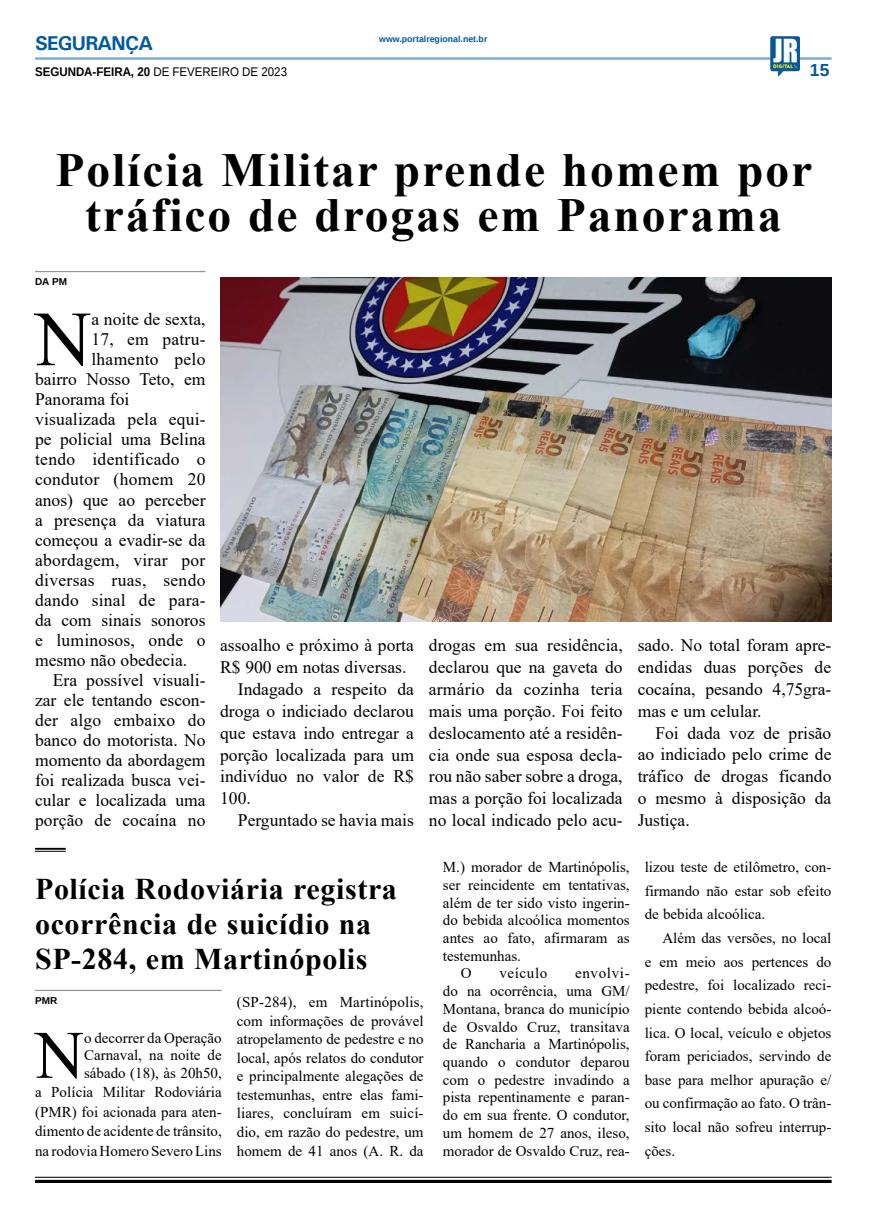
<style>
.page{position:relative;width:869px;height:1223px;background:#fff}
.page>*{position:absolute;margin:0;border:0;box-sizing:border-box;transform-origin:0 0}
.t1{font:77.88px "Times New Roman";color:#000}
.t2{font:67.88px "Times New Roman";color:#000}
.t3{font:700 47.5px/45px "Times New Roman";letter-spacing:.04em;color:#000;text-align:center}
.t4{font:700 30px/35px "Times New Roman";letter-spacing:.02em;color:#000}
.t5{font:700 20px "Univers";letter-spacing:-.04em;color:#005a9e}
.t6{font:17.5px/21.9px "Times New Roman";color:#000;text-align:justify}
.t7{font:17.5px "Times New Roman";letter-spacing:.02em;color:#000}
.t8{font:700 17.5px "Liberation Sans";color:#005a9e}
.t9{font:15px/23.6px "Times New Roman";color:#000;text-align:justify}
.t10{font:15px "Times New Roman";letter-spacing:.045em;color:#000}
.t11{font:12.5px "Liberation Sans";color:#000;scale:.92 1}
.t12{font:700 10px "Liberation Sans";color:#000}
.t13{font:700 8.75px "Liberation Sans";color:#005a9e}
.s1{font-weight:700}
</style>
<div class="page">
<hr style="left:35px;top:57px;width:796px;height:3px;background:#005a9e">
<img style="left:769px;top:36px;width:30px;height:41px">
<hr style="left:35px;top:1176px;width:796px;height:1px;background:#000">
<hr style="left:35px;top:1179px;width:796px;height:3px;background:#000">
<img style="left:220px;top:277px;width:611px;height:344px">
<hr style="left:35px;top:271px;width:170px;height:1px;background:#939598">
<hr style="left:35px;top:847px;width:31px;height:2px;background:#000">
<hr style="left:35px;top:851px;width:31px;height:1px;background:#000">
<hr style="left:35px;top:989px;width:187px;height:2px;background:#939598">
<h3 class="t5" style="left:35px;top:30px;width:119px">SEGURANÇA</h3>
<p class="t11" style="left:35px;top:65px;width:275px"><span class="s1">SEGUNDA-FEIRA, 20</span> DE FEVEREIRO DE 2023</p>
<p class="t13" style="left:379px;top:33px;width:110px">www.portalregional.net.br</p>
<p class="t8" style="left:809px;top:58px;width:21px">15</p>
<h3 class="t3" style="left:55px;top:146px;width:757px">Polícia Militar prende homem por tráfico de drogas em Panorama</h3>
<p class="t12" style="left:35px;top:275px;width:34px">DA PM</p>
<h1 class="t1" style="left:35px;top:284px;width:58px">N</h1>
<p class="t6" style="left:91px;top:308px;width:116px">a noite de sexta,</p>
<p class="t6" style="left:91px;top:328px;width:116px">17, em patru-</p>
<p class="t6" style="left:91px;top:348px;width:116px">lhamento pelo</p>
<p class="t6" style="left:35px;top:368px;width:172px">bairro Nosso Teto, em</p>
<p class="t6" style="left:35px;top:388px;width:96px">Panorama foi</p>
<p class="t6" style="left:35px;top:408px;width:172px">visualizada pela equi-</p>
<p class="t6" style="left:35px;top:428px;width:172px">pe policial uma Belina</p>
<p class="t7" style="left:35px;top:447px;width:172px">tendo identificado o</p>
<p class="t6" style="left:35px;top:468px;width:172px">condutor (homem 20</p>
<p class="t6" style="left:35px;top:488px;width:172px">anos) que ao perceber</p>
<p class="t6" style="left:35px;top:508px;width:172px">a presença da viatura</p>
<p class="t6" style="left:35px;top:528px;width:172px">começou a evadir-se da</p>
<p class="t6" style="left:35px;top:548px;width:172px">abordagem, virar por</p>
<p class="t7" style="left:35px;top:567px;width:172px">diversas ruas, sendo</p>
<p class="t6" style="left:35px;top:588px;width:172px">dando sinal de para-</p>
<p class="t6" style="left:35px;top:608px;width:172px">da com sinais sonoros</p>
<p class="t6" style="left:35px;top:628px;width:172px">e luminosos, onde o</p>
<p class="t6" style="left:35px;top:648px;width:154px">mesmo não obedecia.</p>
<p class="t6" style="left:53px;top:668px;width:154px">Era possível visuali-</p>
<p class="t6" style="left:35px;top:688px;width:172px">zar ele tentando escon-</p>
<p class="t6" style="left:35px;top:708px;width:172px">der algo embaixo do</p>
<p class="t6" style="left:35px;top:728px;width:172px">banco do motorista. No</p>
<p class="t6" style="left:35px;top:748px;width:172px">momento da abordagem</p>
<p class="t6" style="left:35px;top:768px;width:172px">foi realizada busca vei-</p>
<p class="t6" style="left:35px;top:789px;width:172px">cular e localizada uma</p>
<p class="t6" style="left:35px;top:809px;width:172px">porção de cocaína no</p>
<p class="t6" style="left:429px;top:633px;width:195px">drogas em sua residência, declarou que na gaveta do armário da cozinha teria mais uma porção. Foi feito deslocamento até a residên&shy;cia onde sua esposa decla&shy;rou não saber sobre a droga, mas a porção foi localizada no local indicado pelo acu-</p>
<p class="t6" style="left:637px;top:633px;width:195px">sado. No total foram apre&shy;endidas duas porções de cocaína, pesando 4,75gra&shy;mas e um celular.</p>
<p class="t6" style="left:220px;top:634px;width:195px">assoalho e próximo à porta</p>
<p class="t6" style="left:220px;top:655px;width:187px">R$ 900 em notas diversas.</p>
<p class="t6" style="left:238px;top:677px;width:177px">Indagado a respeito da</p>
<p class="t6" style="left:220px;top:699px;width:195px">droga o indiciado declarou</p>
<p class="t6" style="left:220px;top:721px;width:195px">que estava indo entregar a</p>
<p class="t6" style="left:220px;top:743px;width:195px">porção localizada para um</p>
<p class="t6" style="left:220px;top:765px;width:195px">indivíduo no valor de R$</p>
<p class="t6" style="left:220px;top:787px;width:32px">100.</p>
<p class="t6" style="left:238px;top:809px;width:177px">Perguntado se havia mais</p>
<p class="t6" style="left:637px;top:721px;width:195px;text-indent:18px">Foi dada voz de prisão ao indiciado pelo crime de tráfico de drogas ficando o mesmo à disposição da Justiça.</p>
<h3 class="t4" style="left:35px;top:870px;width:363px">Polícia Rodoviária registra ocorrência de suicídio na<br>SP-284, em Martinópolis</h3>
<p class="t12" style="left:35px;top:993px;width:24px">PMR</p>
<h2 class="t2" style="left:35px;top:1007px;width:50px">N</h2>
<p class="t9" style="left:84px;top:1028px;width:139px;line-height:17.5px">o decorrer da Operação Carnaval, na noite de sábado (18), às 20h50,</p>
<p class="t9" style="left:35px;top:1082px;width:188px;line-height:19.4px">a Polícia Militar Rodoviária (PMR) foi acionada para aten&shy;dimento de acidente de trânsito, na rodovia Homero Severo Lins</p>
<p class="t9" style="left:237px;top:992px;width:188px;line-height:18.6px">(SP-284), em Martinópolis, com informações de provável atropelamento de pedestre e no local, após relatos do condutor e principalmente alegações de testemunhas, entre elas fami&shy;liares, concluíram em suicí&shy;dio, em razão do pedestre, um homem de 41 anos (A. R. da</p>
<p class="t9" style="left:443px;top:854px;width:188px">M.) morador de Martinópolis,</p>
<p class="t9" style="left:443px;top:872px;width:188px">ser reincidente em tentativas,</p>
<p class="t9" style="left:443px;top:890px;width:188px">além de ter sido visto ingerin-</p>
<p class="t9" style="left:443px;top:908px;width:188px">do bebida alcoólica momentos</p>
<p class="t9" style="left:443px;top:925px;width:188px">antes ao fato, afirmaram as</p>
<p class="t9" style="left:443px;top:943px;width:79px">testemunhas.</p>
<p class="t9" style="left:460px;top:961px;width:12px">O</p>
<p class="t10" style="left:499px;top:962px;width:49px">veículo</p>
<p class="t9" style="left:443px;top:964px;width:188px;line-height:17.8px;text-indent:132px">envolvi&shy;do na ocorrência, uma GM/ Montana, branca do município de Osvaldo Cruz, transitava de Rancharia a Martinópolis, quando o condutor deparou com o pedestre invadindo a pista repentinamente e paran&shy;do em sua frente. O condutor, um homem de 27 anos, ileso, morador de Osvaldo Cruz, rea-</p>
<p class="t9" style="left:644px;top:854px;width:188px">lizou teste de etilômetro, con&shy;firmando não estar sob efeito de bebida alcoólica.</p>
<p class="t9" style="left:644px;top:925px;width:188px;text-indent:18px">Além das versões, no local e em meio aos pertences do pedestre, foi localizado reci&shy;piente contendo bebida alcoó&shy;lica. O local, veículo e objetos foram periciados, servindo de base para melhor apuração e/ ou confirmação ao fato. O trân&shy;sito local não sofreu interrup&shy;ções.</p>
</div>
